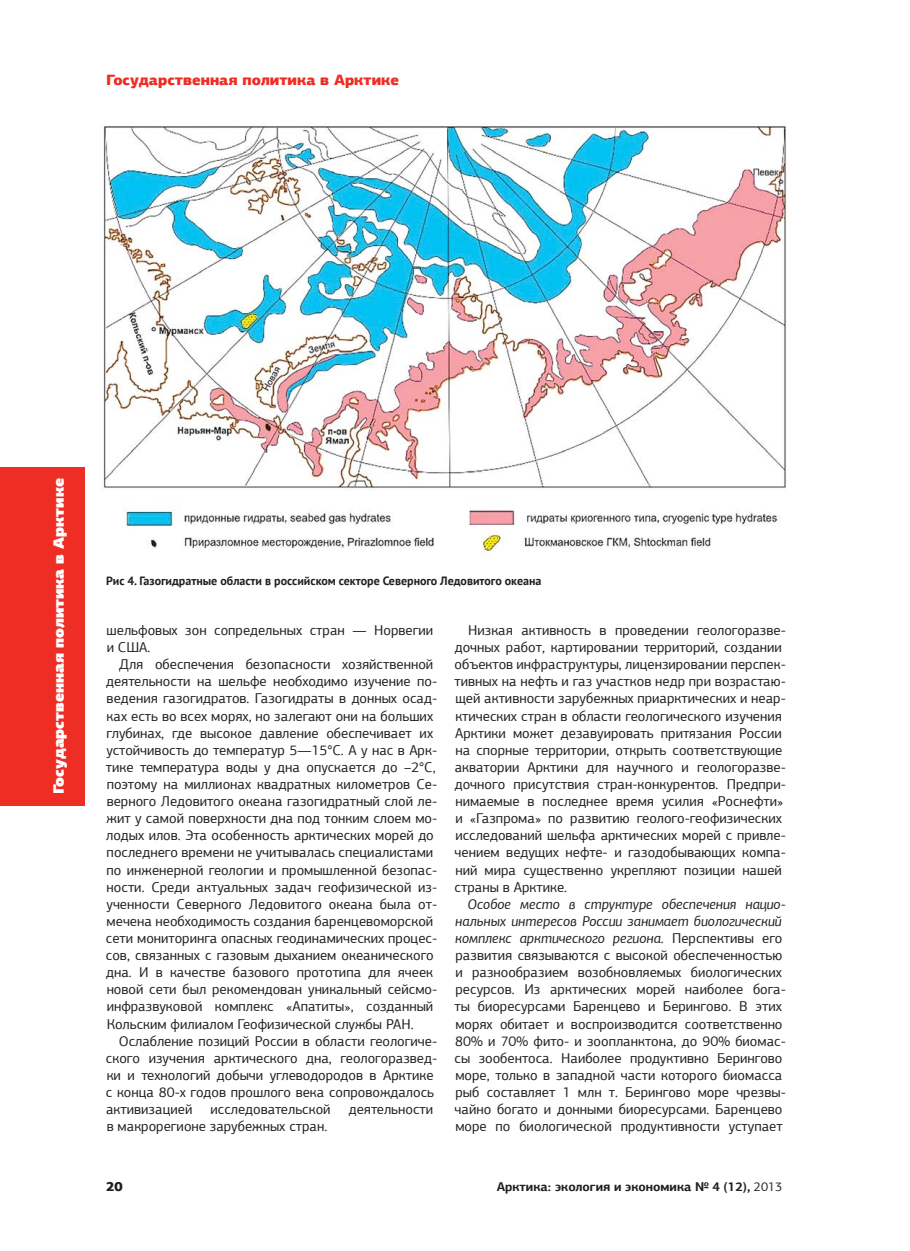
<style>
.page{position:relative;width:910px;height:1251px;background:#fff}
.page>*{position:absolute;margin:0;border:0;box-sizing:border-box;transform-origin:0 0}
.t1{font:900 15px "PF Agora Sans Pro";color:#fff}
.t2{font:900 15px "PF Agora Sans Pro";color:#ee2d24}
.t3{font:14.25px/17.1px "PF Agora Sans Pro";color:#231f20}
.t4{font:900 13.5px "PF Agora Sans Pro";color:#231f20}
.t5{font:700 12.75px "PF Agora Sans Pro";color:#231f20}
.t6{font:700 12px "PT Sans";color:#231f20}
.s1{font-style:italic}
.s2{font-weight:400}
</style>
<div class="page">
<div style="left:0;top:466px;width:85px;height:339px;background:#ee2d24"></div>
<img style="left:103px;top:122px;width:684px;height:436px">
<p class="t2" style="left:106px;top:74px;width:294px">Государственная политика в Арктике</p>
<p class="t1" style="left:53px;top:794px;width:318px;rotate:-90deg">Государственная политика в Арктике</p>
<p class="t6" style="left:106px;top:573px;width:437px">Рис 4. Газогидратные области в российском секторе Северного Ледовитого океана</p>
<p class="t3" style="left:107px;top:622px;width:328px">шельфовых зон сопредельных стран — Норвегии и США.</p>
<p class="t3" style="left:106px;top:657px;width:333px;text-indent:13px">Для обеспечения безопасности хозяйственной деятельности на шельфе необходимо изучение по&shy;ведения газогидратов. Газогидраты в донных осад&shy;ках есть во всех морях, но залегают они на больших глубинах, где высокое давление обеспечивает их устойчивость до температур 5—15°С. А у нас в Арк&shy;тике температура воды у дна опускается до –2°С, поэтому на миллионах квадратных километров Се&shy;верного Ледовитого океана газогидратный слой ле&shy;жит у самой поверхности дна под тонким слоем мо&shy;лодых илов. Эта особенность арктических морей до последнего времени не учитывалась специалистами по инженерной геологии и промышленной безопас&shy;ности. Среди актуальных задач геофизической из&shy;ученности Северного Ледовитого океана была от&shy;мечена необходимость создания баренцевоморской сети мониторинга опасных геодинамических процес&shy;сов, связанных с газовым дыханием океанического дна. И в качестве базового прототипа для ячеек новой сети был рекомендован уникальный сейсмо&shy;инфразвуковой комплекс «Апатиты», созданный Кольским филиалом Геофизической службы РАН.</p>
<p class="t3" style="left:106px;top:1033px;width:333px;text-indent:13px">Ослабление позиций России в области геологиче&shy;ского изучения арктического дна, геологоразвед&shy;ки и технологий добычи углеводородов в Арктике с конца 80-х годов прошлого века сопровождалось активизацией</p>
<p class="t3" style="left:210px;top:1101px;width:122px">исследовательской</p>
<p class="t3" style="left:349px;top:1101px;width:86px">деятельности</p>
<p class="t3" style="left:107px;top:1118px;width:222px">в макрорегионе зарубежных стран.</p>
<p class="t3" style="left:454px;top:622px;width:333px;text-indent:14px">Низкая активность в проведении геологоразве&shy;дочных работ, картировании территорий, создании объектов инфраструктуры, лицензировании перспек&shy;тивных на нефть и газ участков недр при возрастаю&shy;щей активности зарубежных приарктических и неар&shy;ктических стран в области геологического изучения Арктики может дезавуировать притязания России на спорные территории, открыть соответствующие акватории Арктики для научного и геологоразве&shy;дочного присутствия стран-конкурентов. Предпри&shy;нимаемые в последнее время усилия «Роснефти» и «Газпрома» по развитию геолого-геофизических исследований шельфа арктических морей с привле&shy;чением ведущих нефте- и газодобывающих компа&shy;ний мира существенно укрепляют позиции нашей страны в Арктике.</p>
<p class="t3" style="left:454px;top:896px;width:333px;text-indent:13px"><span class="s1">Особое место в структуре обеспечения нацио&shy;нальных интересов России занимает биологический комплекс арктического региона.</span> Перспективы его развития связываются с высокой обеспеченностью и разнообразием возобновляемых биологических ресурсов. Из арктических морей наиболее бога&shy;ты биоресурсами Баренцево и Берингово. В этих морях обитает и воспроизводится соответственно 80% и 70% фито- и зоопланктона, до 90% биомас&shy;сы зообентоса. Наиболее продуктивно Берингово море, только в западной части которого биомасса рыб составляет 1 млн т. Берингово море чрезвы&shy;чайно богато и донными биоресурсами. Баренцево море по биологической продуктивности уступает</p>
<p class="t4" style="left:106px;top:1180px;width:18px">20</p>
<p class="t5" style="left:497px;top:1181px;width:287px">Арктика: экология и экономика № 4 (12), <span class="s2">2013</span></p>
</div>
